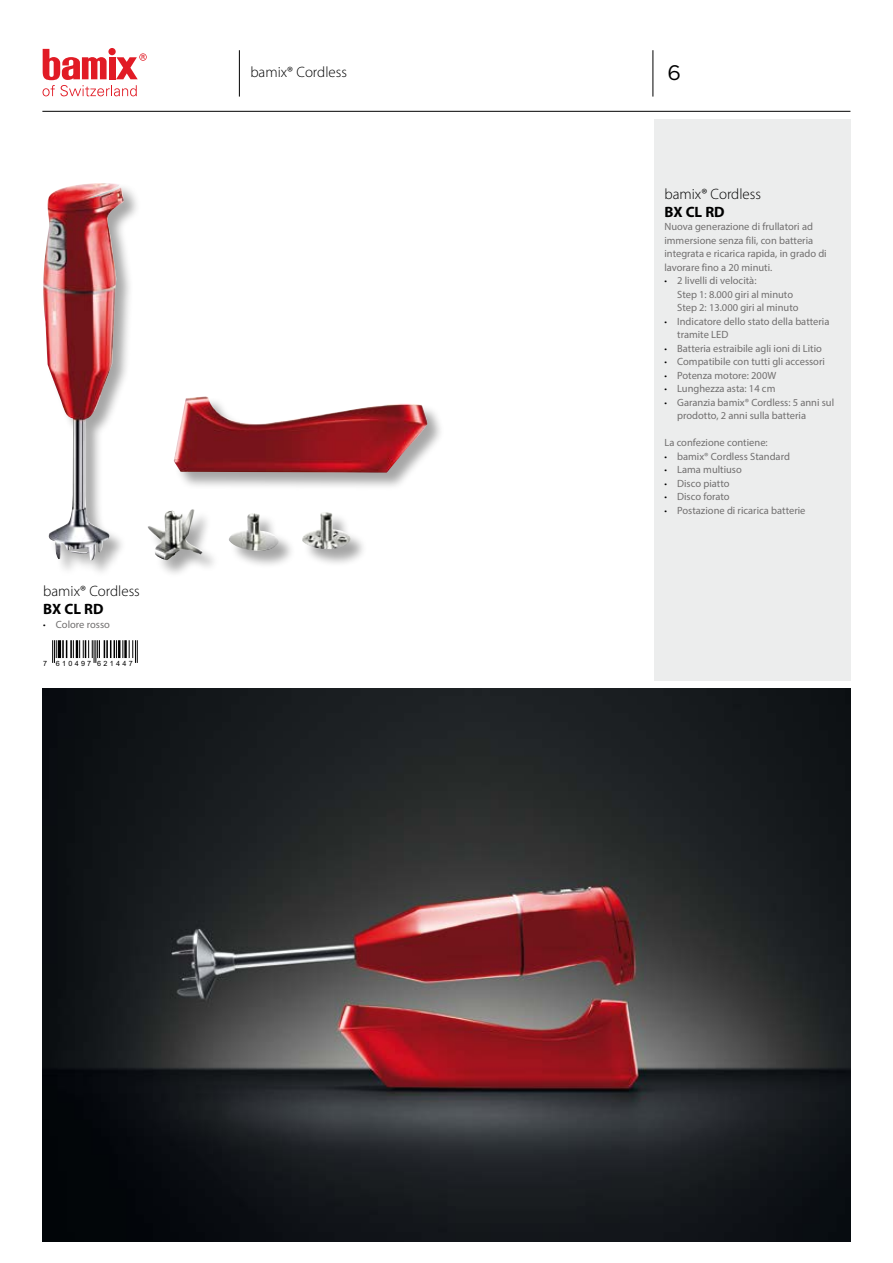
<style>
.page{position:relative;width:893px;height:1263px;background:#fff}
.page>*{position:absolute;margin:0;border:0;box-sizing:border-box;transform-origin:0 0}
.t1{font:21px "Gotham";color:#000}
.t2{font:300 15px "Myriad Pro";color:#000}
.t3{font:700 15px "Myriad Pro";color:#000}
.t4{font:10.5px/13.5px "Myriad Pro";color:#716f6f}
.t5{font:7.2px "Arial";letter-spacing:.32em;color:#000}
.s1{font-weight:300;font-stretch:condensed;color:#000}
</style>
<div class="page">
<hr style="left:42px;top:111px;width:808px;height:1px;background:#000">
<div style="left:654px;top:119px;width:196px;height:562px;background:#eceded"></div>
<svg style="left:43px;top:49px;width:104px;height:47px"></svg>
<hr style="left:653px;top:50px;width:1px;height:47px;background:#000">
<hr style="left:239px;top:50px;width:1px;height:47px;background:#000">
<div style="left:43px;top:183px;width:402px;height:395px;background:#000;opacity:.35"></div>
<img style="left:43px;top:183px;width:385px;height:379px">
<img style="left:43px;top:689px;width:807px;height:553px">
<svg style="left:52px;top:640px;width:86px;height:23px"></svg>
<h2 class="t2" style="left:43px;top:582px;width:98px">bamix® Cordless</h2>
<h2 class="t3" style="left:43px;top:599px;width:62px">BX CL RD</h2>
<p class="t4" style="left:43px;top:617px;width:68px"><span class="s1">•</span> Colore rosso</p>
<p class="t5" style="left:43px;top:658px;width:91px">7 610497 621447</p>
<h2 class="t2" style="left:250px;top:63px;width:98px">bamix® Cordless</h2>
<h1 class="t1" style="left:668px;top:61px;width:15px">6</h1>
<h2 class="t2" style="left:664px;top:185px;width:98px">bamix® Cordless</h2>
<h2 class="t3" style="left:664px;top:202px;width:62px">BX CL RD</h2>
<p class="t4" style="left:664px;top:220px;width:164px">Nuova generazione di frullatori ad immersione senza fili, con batteria integrata e ricarica rapida, in grado di lavorare fino a 20 minuti.</p>
<p class="t4" style="left:677px;top:274px;width:123px;text-indent:-13px"><span class="s1">•</span> 2 livelli di velocità:<br>Step 1: 8.000 giri al minuto<br>Step 2: 13.000 giri al minuto</p>
<p class="t4" style="left:677px;top:314px;width:154px;text-indent:-13px"><span class="s1">•</span> Indicatore dello stato della batteria tramite LED</p>
<p class="t4" style="left:664px;top:341px;width:159px"><span class="s1">•</span> Batteria estraibile agli ioni di Litio</p>
<p class="t4" style="left:664px;top:355px;width:162px"><span class="s1">•</span> Compatibile con tutti gli accessori</p>
<p class="t4" style="left:664px;top:368px;width:113px"><span class="s1">•</span> Potenza motore: 200W</p>
<p class="t4" style="left:664px;top:382px;width:113px"><span class="s1">•</span> Lunghezza asta: 14 cm</p>
<p class="t4" style="left:677px;top:395px;width:159px;text-indent:-13px"><span class="s1">•</span> Garanzia bamix® Cordless: 5 anni sul prodotto, 2 anni sulla batteria</p>
<p class="t4" style="left:664px;top:436px;width:105px">La confezione contiene:</p>
<p class="t4" style="left:664px;top:449px;width:127px"><span class="s1">•</span> bamix® Cordless Standard</p>
<p class="t4" style="left:664px;top:463px;width:79px"><span class="s1">•</span> Lama multiuso</p>
<p class="t4" style="left:664px;top:476px;width:67px"><span class="s1">•</span> Disco piatto</p>
<p class="t4" style="left:664px;top:490px;width:67px"><span class="s1">•</span> Disco forato</p>
<p class="t4" style="left:664px;top:503px;width:143px"><span class="s1">•</span> Postazione di ricarica batterie</p>
</div>
